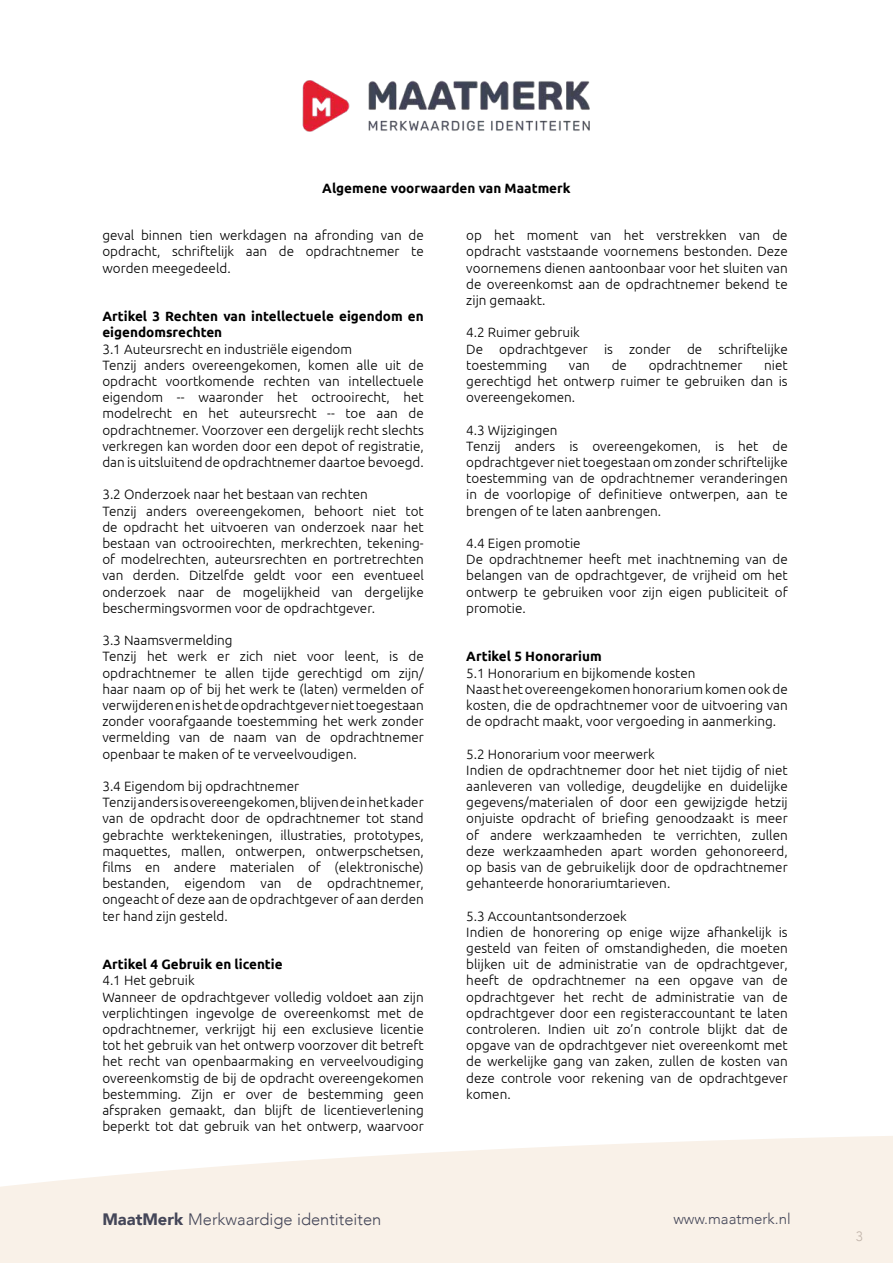
<style>
.page{position:relative;width:893px;height:1263px;background:#fff}
.page>*{position:absolute;margin:0;border:0;box-sizing:border-box;transform-origin:0 0}
.t1{font:300 16.5px "Avenir";color:#444658}
.t2{font:300 15px "Avenir";color:#444658}
.t3{font:300 13.5px/16.2px "Ubuntu";color:#000}
.t4{font:700 13.5px/16.2px "Ubuntu";color:#000}
.t5{font:300 13.5px "Avenir";color:#c2b5ab}
.s1{font-weight:900}
</style>
<div class="page">
<svg style="left:0;top:1136px;width:893px;height:127px;fill:#f9f1e8"></svg>
<img style="left:302px;top:80px;width:288px;height:52px">
<p class="t4" style="left:322px;top:180px;width:250px">Algemene voorwaarden van Maatmerk</p>
<p class="t3" style="left:102px;top:227px;width:323px;text-align:justify">geval binnen tien werkdagen na afronding van de opdracht, schriftelijk aan de opdrachtnemer te worden meegedeeld.</p>
<p class="t4" style="left:102px;top:308px;width:323px">Artikel 3 Rechten van intellectuele eigendom en eigendomsrechten</p>
<p class="t3" style="left:102px;top:340px;width:323px">3.1 Auteursrecht en industriële eigendom<br>Tenzij anders overeengekomen, komen alle uit de opdracht voortkomende rechten van intellectuele eigendom -- waaronder het octrooirecht, het modelrecht en het auteursrecht -- toe aan de opdrachtnemer. Voorzover een dergelijk recht slechts verkregen kan worden door een depot of registratie, dan is uitsluitend de opdrachtnemer daartoe bevoegd.</p>
<p class="t3" style="left:102px;top:486px;width:323px">3.2 Onderzoek naar het bestaan van rechten<br>Tenzij anders overeengekomen, behoort niet tot de opdracht het uitvoeren van onderzoek naar het bestaan van octrooirechten, merkrechten, tekening&shy;of modelrechten, auteursrechten en portretrechten van derden. Ditzelfde geldt voor een eventueel onderzoek naar de mogelijkheid van dergelijke beschermingsvormen voor de opdrachtgever.</p>
<p class="t3" style="left:102px;top:632px;width:323px">3.3 Naamsvermelding<br>Tenzij het werk er zich niet voor leent, is de opdrachtnemer te allen tijde gerechtigd om zijn/ haar naam op of bij het werk te (laten) vermelden of verwijderen en is het de opdrachtgever niet toegestaan zonder voorafgaande toestemming het werk zonder vermelding van de naam van de opdrachtnemer openbaar te maken of te verveelvoudigen.</p>
<p class="t3" style="left:102px;top:778px;width:323px">3.4 Eigendom bij opdrachtnemer<br>Tenzij anders is overeengekomen, blijven de in het kader van de opdracht door de opdrachtnemer tot stand gebrachte werktekeningen, illustraties, prototypes, maquettes, mallen, ontwerpen, ontwerpschetsen, films en andere materialen of (elektronische) bestanden, eigendom van de opdrachtnemer, ongeacht of deze aan de opdrachtgever of aan derden ter hand zijn gesteld.</p>
<p class="t4" style="left:102px;top:956px;width:182px">Artikel 4 Gebruik en licentie</p>
<p class="t3" style="left:102px;top:972px;width:323px">4.1 Het gebruik<br>Wanneer de opdrachtgever volledig voldoet aan zijn verplichtingen ingevolge de overeenkomst met de opdrachtnemer, verkrijgt hij een exclusieve licentie tot het gebruik van het ontwerp voorzover dit betreft het recht van openbaarmaking en verveelvoudiging overeenkomstig de bij de opdracht overeengekomen bestemming. Zijn er over de bestemming geen afspraken gemaakt, dan blijft de licentieverlening beperkt tot dat gebruik van het ontwerp, waarvoor</p>
<p class="t3" style="left:466px;top:227px;width:323px;text-align:justify">op het moment van het verstrekken van de opdracht vaststaande voornemens bestonden. Deze voornemens dienen aantoonbaar voor het sluiten van de overeenkomst aan de opdrachtnemer bekend te zijn gemaakt.</p>
<p class="t3" style="left:466px;top:324px;width:323px">4.2 Ruimer gebruik<br>De opdrachtgever is zonder de schriftelijke toestemming</p>
<p class="t3" style="left:569px;top:356px;width:23px">van</p>
<p class="t3" style="left:612px;top:356px;width:17px">de</p>
<p class="t3" style="left:649px;top:356px;width:95px">opdrachtnemer</p>
<p class="t3" style="left:466px;top:356px;width:323px;text-align:justify;text-indent:298px">niet gerechtigd het ontwerp ruimer te gebruiken dan is overeengekomen.</p>
<p class="t3" style="left:466px;top:421px;width:323px">4.3 Wijzigingen<br>Tenzij anders is overeengekomen, is het de opdrachtgever niet toegestaan om zonder schriftelijke toestemming van de opdrachtnemer veranderingen in de voorlopige of definitieve ontwerpen, aan te brengen of te laten aanbrengen.</p>
<p class="t3" style="left:466px;top:535px;width:323px">4.4 Eigen promotie<br>De opdrachtnemer heeft met inachtneming van de belangen van de opdrachtgever, de vrijheid om het ontwerp te gebruiken voor zijn eigen publiciteit of promotie.</p>
<p class="t4" style="left:466px;top:648px;width:137px">Artikel 5 Honorarium</p>
<p class="t3" style="left:466px;top:664px;width:323px">5.1 Honorarium en bijkomende kosten<br>Naast het overeengekomen honorarium komen ook de kosten, die de opdrachtnemer voor de uitvoering van de opdracht maakt, voor vergoeding in aanmerking.</p>
<p class="t3" style="left:466px;top:745px;width:323px">5.2 Honorarium voor meerwerk<br>Indien de opdrachtnemer door het niet tijdig of niet aanleveren van volledige, deugdelijke en duidelijke gegevens/materialen of door een gewijzigde hetzij onjuiste opdracht of briefing genoodzaakt is meer of andere werkzaamheden te verrichten, zullen deze werkzaamheden apart worden gehonoreerd, op basis van de gebruikelijk door de opdrachtnemer gehanteerde honorariumtarieven.</p>
<p class="t3" style="left:466px;top:907px;width:323px">5.3 Accountantsonderzoek<br>Indien de honorering op enige wijze afhankelijk is gesteld van feiten of omstandigheden, die moeten blijken uit de administratie van de opdrachtgever, heeft de opdrachtnemer na een opgave van de opdrachtgever het recht de administratie van de opdrachtgever door een registeraccountant te laten controleren. Indien uit zo’n controle blijkt dat de opgave van de opdrachtgever niet overeenkomt met de werkelijke gang van zaken, zullen de kosten van deze controle voor rekening van de opdrachtgever komen.</p>
<p class="t1" style="left:102px;top:1209px;width:280px"><span class="s1">MaatMerk</span> Merkwaardige identiteiten</p>
<p class="t2" style="left:673px;top:1209px;width:119px">www.maatmerk.nl</p>
<p class="t5" style="left:856px;top:1228px;width:9px">3</p>
</div>
